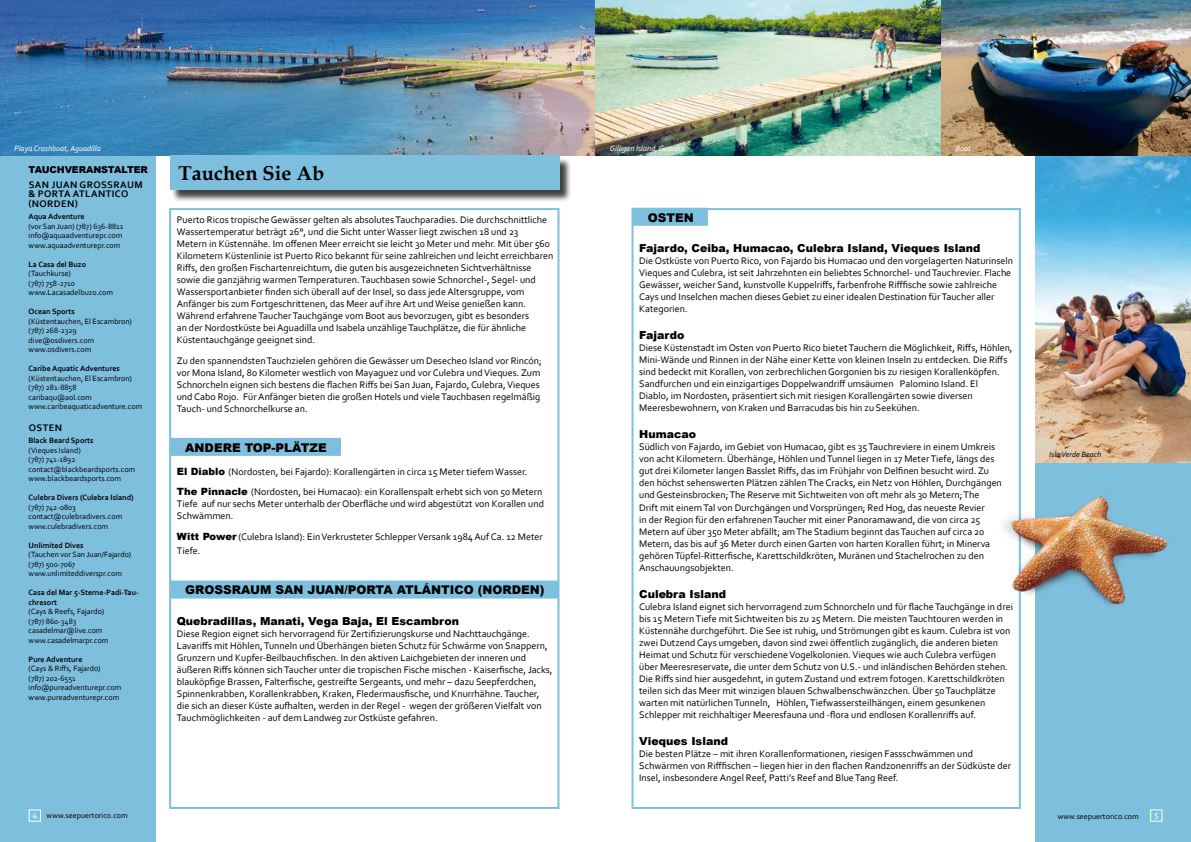
<style>
.page{position:relative;width:1191px;height:842px;background:#fff}
.page>*{position:absolute;margin:0;border:0;box-sizing:border-box;transform-origin:0 0}
.t1{font:700 20px "Book Antiqua";color:#000}
.t2{font:900 12px "Arial";color:#000}
.t3{font:900 11px "Arial";color:#000}
.t4{font:10px/12px "Corbel";color:#000}
.t5{font:700 10px/9.5px "Corbel";letter-spacing:.04em;color:#000}
.t6{font:900 9.5px "Arial";letter-spacing:-.01em;color:#000}
.t7{font:9px "Corbel";color:#fff}
.t8{font:8px/9.5px "Corbel";color:#000}
.t9{font:700 8px/9.5px "Corbel";color:#000}
.t10{font:italic 8px "Corbel";color:#fff}
.t11{font:italic 8px "Corbel";color:#000}
.s1{font-family:"Arial";font-weight:900}
.s2{font-size:9px;color:#fff}
</style>
<div class="page">
<div style="left:0;top:0;width:156px;height:842px;background:#7fbfde"></div>
<div style="left:1035px;top:0;width:156px;height:842px;background:#7fbfde"></div>
<img style="left:0;top:0;width:595px;height:156px">
<img style="left:1035px;top:156px;width:156px;height:306px">
<div style="left:29px;top:809px;width:12px;height:13px;border:1px solid #fff"></div>
<div style="left:1150px;top:809px;width:12px;height:13px;border:1px solid #fff"></div>
<div style="left:171px;top:157px;width:401px;height:45px;background:#000;opacity:.75"></div>
<div style="left:170px;top:156px;width:389px;height:34px;background:#7fbfde"></div>
<div style="left:170px;top:438px;width:171px;height:18px;background:#7fbfde"></div>
<div style="left:170px;top:580px;width:389px;height:18px;background:#7fbfde"></div>
<div style="left:169px;top:208px;width:390px;height:601px;border:2px solid #7fbfde"></div>
<div style="left:632px;top:208px;width:76px;height:18px;background:#7fbfde"></div>
<div style="left:631px;top:208px;width:389px;height:601px;border:2px solid #7fbfde"></div>
<img style="left:595px;top:0;width:346px;height:156px">
<img style="left:941px;top:0;width:250px;height:156px">
<img style="left:1004px;top:472px;width:163px;height:148px">
<p class="t10" style="left:14px;top:143px;width:88px">Playa Crashboat, Aguadilla</p>
<p class="t10" style="left:609px;top:143px;width:77px">Gilligan Island, Guanica</p>
<p class="t10" style="left:955px;top:143px;width:17px">Boot</p>
<p class="t6" style="left:29px;top:162px;width:121px">TAUCHVERANSTALTER</p>
<p class="t5" style="left:29px;top:179px;width:116px">SAN JUAN GROSSRAUM &amp; PORTA ATLANTICO (NORDEN)</p>
<p class="t9" style="left:29px;top:212px;width:57px">Aqua Adventure</p>
<p class="t8" style="left:29px;top:221px;width:96px;text-align:justify">(vor San Juan) (787) 636-8811 info@aquaadventurepr.com www.aquaadventurepr.com</p>
<p class="t9" style="left:29px;top:259px;width:59px">La Casa del Buzo</p>
<p class="t8" style="left:29px;top:269px;width:86px">(Tauchkurse)<br>(787) 758-2710 www.Lacasadelbuzo.com</p>
<p class="t9" style="left:29px;top:307px;width:48px">Ocean Sports</p>
<p class="t8" style="left:29px;top:316px;width:105px">(Küstentauchen, El Escambron) (787) 268-2329 dive@osdivers.com www.osdivers.com</p>
<p class="t9" style="left:29px;top:363px;width:93px">Caribe Aquatic Adventures</p>
<p class="t8" style="left:29px;top:373px;width:115px">(Küstentauchen, El Escambron) (787) 281-8858<br>caribaqu@aol.com www.caribeaquaticadventure.com</p>
<p class="t5" style="left:29px;top:423px;width:35px">OSTEN</p>
<p class="t9" style="left:29px;top:436px;width:67px">Black Beard Sports</p>
<p class="t8" style="left:29px;top:445px;width:108px">(Vieques Island)<br>(787) 741-1892 contact@blackbeardsports.com www.blackbeardsports.com</p>
<p class="t9" style="left:29px;top:493px;width:106px">Culebra Divers (Culebra Island)</p>
<p class="t8" style="left:29px;top:502px;width:95px">(787) 742-0803 contact@culebradivers.com www.culebradivers.com</p>
<p class="t9" style="left:29px;top:540px;width:57px">Unlimited Dives</p>
<p class="t8" style="left:29px;top:550px;width:104px">(Tauchen vor San Juan/Fajardo) (787) 500-7067 www.unlimiteddiverspr.com</p>
<p class="t9" style="left:29px;top:588px;width:112px">Casa del Mar 5-Sterne-Padi-Tau&shy;chresort</p>
<p class="t8" style="left:29px;top:607px;width:81px">(Cays &amp; Reefs, Fajardo) (787) 860-3483 casadelmar@live.com www.casadelmarpr.com</p>
<p class="t9" style="left:29px;top:654px;width:55px">Pure Adventure</p>
<p class="t8" style="left:29px;top:664px;width:94px">(Cays &amp; Riffs, Fajardo)<br>(787) 202-6551 info@pureadventurepr.com www.pureadventurepr.com</p>
<h1 class="t1" style="left:179px;top:160px;width:147px">Tauchen Sie Ab</h1>
<p class="t4" style="left:177px;top:214px;width:378px">Puerto Ricos tropische Gewässer gelten als absolutes Tauchparadies. Die durchschnittliche Wassertemperatur beträgt 26°, und die Sicht unter Wasser liegt zwischen 18 und 23<br>Metern in Küstennähe. Im offenen Meer erreicht sie leicht 30 Meter und mehr. Mit über 560<br>Kilometern Küstenlinie ist Puerto Rico bekannt für seine zahlreichen und leicht erreichbaren Riffs, den großen Fischartenreichtum, die guten bis ausgezeichneten Sichtverhältnisse sowie die ganzjährig warmen Temperaturen. Tauchbasen sowie Schnorchel-, Segel- und Wassersportanbieter finden sich überall auf der Insel, so dass jede Altersgruppe, vom Anfänger bis zum Fortgeschrittenen, das Meer auf ihre Art und Weise genießen kann.<br>Während erfahrene Taucher Tauchgänge vom Boot aus bevorzugen, gibt es besonders<br>an der Nordostküste bei Aguadilla und Isabela unzählige Tauchplätze, die für ähnliche Küstentauchgänge geeignet sind.</p>
<p class="t4" style="left:177px;top:354px;width:366px">Zu den spannendsten Tauchzielen gehören die Gewässer um Desecheo Island vor Rincón; vor Mona Island, 80 Kilometer westlich von Mayaguez und vor Culebra und Vieques. Zum Schnorcheln eignen sich bestens die flachen Riffs bei San Juan, Fajardo, Culebra, Vieques und Cabo Rojo. Für Anfänger bieten die großen Hotels und viele Tauchbasen regelmäßig Tauch- und Schnorchelkurse an.</p>
<p class="t2" style="left:185px;top:439px;width:143px">ANDERE TOP-PLÄTZE</p>
<p class="t4" style="left:177px;top:461px;width:367px;line-height:20.5px"><span class="s1">El Diablo</span> (Nordosten, bei Fajardo): Korallengärten in circa 15 Meter tiefem Wasser.<br><span class="s1">The Pinnacle</span> (Nordosten, bei Humacao): ein Korallenspalt erhebt sich von 50 Metern</p>
<p class="t4" style="left:177px;top:498px;width:369px">Tiefe auf nur sechs Meter unterhalb der Oberfläche und wird abgestützt von Korallen und<br>Schwämmen.</p>
<p class="t4" style="left:177px;top:529px;width:368px;line-height:14.4px"><span class="s1">Witt Power</span> (Culebra Island): Ein Verkrusteter Schlepper Versank 1984 Auf Ca. 12 Meter<br>Tiefe.</p>
<p class="t2" style="left:185px;top:581px;width:361px">GROSSRAUM SAN JUAN/PORTA ATLÁNTICO (NORDEN)</p>
<p class="t3" style="left:177px;top:613px;width:284px">Quebradillas, Manati, Vega Baja, El Escambron</p>
<p class="t4" style="left:177px;top:627px;width:377px">Diese Region eignet sich hervorragend für Zertifizierungskurse und Nachttauchgänge.<br>Lavariffs mit Höhlen, Tunneln und Überhängen bieten Schutz für Schwärme von Snappern, Grunzern und Kupfer-Beilbauchfischen. In den aktiven Laichgebieten der inneren und äußeren Riffs können sich Taucher unter die tropischen Fische mischen - Kaiserfische, Jacks, blauköpfige Brassen, Falterfische, gestreifte Sergeants, und mehr – dazu Seepferdchen, Spinnenkrabben, Korallenkrabben, Kraken, Fledermausfische, und Knurrhähne. Taucher, die sich an dieser Küste aufhalten, werden in der Regel - wegen der größeren Vielfalt von Tauchmöglichkeiten - auf dem Landweg zur Ostküste gefahren.</p>
<p class="t2" style="left:647px;top:208px;width:47px">OSTEN</p>
<p class="t3" style="left:639px;top:240px;width:343px">Fajardo, Ceiba, Humacao, Culebra Island, Vieques Island</p>
<p class="t4" style="left:639px;top:254px;width:375px">Die Ostküste von Puerto Rico, von Fajardo bis Humacao und den vorgelagerten Naturinseln Vieques and Culebra, ist seit Jahrzehnten ein beliebtes Schnorchel- und Tauchrevier. Flache Gewässer, weicher Sand, kunstvolle Kuppelriffs, farbenfrohe Rifffische sowie zahlreiche Cays und Inselchen machen dieses Gebiet zu einer idealen Destination für Taucher aller Kategorien.</p>
<p class="t3" style="left:639px;top:327px;width:47px">Fajardo</p>
<p class="t4" style="left:639px;top:341px;width:375px">Diese Küstenstadt im Osten von Puerto Rico bietet Tauchern die Möglichkeit, Riffs, Höhlen, Mini-Wände und Rinnen in der Nähe einer Kette von kleinen Inseln zu entdecken. Die Riffs sind bedeckt mit Korallen, von zerbrechlichen Gorgonien bis zu riesigen Korallenköpfen.<br>Sandfurchen und ein einzigartiges Doppelwandriff umsäumen Palomino Island. El<br>Diablo, im Nordosten, präsentiert sich mit riesigen Korallengärten sowie diversen Meeresbewohnern, von Kraken und Barracudas bis hin zu Seekühen.</p>
<p class="t3" style="left:639px;top:427px;width:58px">Humacao</p>
<p class="t4" style="left:639px;top:441px;width:364px">Südlich von Fajardo, im Gebiet von Humacao, gibt es 35 Tauchreviere in einem Umkreis von acht Kilometern. Überhänge, Höhlen und Tunnel liegen in 17 Meter Tiefe, längs des gut drei Kilometer langen Basslet Riffs, das im Frühjahr von Delfinen besucht wird. Zu den höchst sehenswerten Plätzen zählen The Cracks, ein Netz von Höhlen, Durchgängen und Gesteinsbrocken; The Reserve mit Sichtweiten von oft mehr als 30 Metern; The<br>Drift mit einem Tal von Durchgängen und Vorsprüngen; Red Hog, das neueste Revier<br>in der Region für den erfahrenen Taucher mit einer Panoramawand, die von circa 25<br>Metern auf über 350 Meter abfällt; am The Stadium beginnt das Tauchen auf circa 20<br>Metern, das bis auf 36 Meter durch einen Garten von harten Korallen führt; in Minerva gehören Tüpfel-Ritterfische, Karettschildkröten, Muränen und Stachelrochen zu den Anschauungsobjekten.</p>
<p class="t3" style="left:639px;top:586px;width:88px">Culebra Island</p>
<p class="t4" style="left:639px;top:600px;width:375px">Culebra Island eignet sich hervorragend zum Schnorcheln und für flache Tauchgänge in drei bis 15 Metern Tiefe mit Sichtweiten bis zu 25 Metern. Die meisten Tauchtouren werden in Küstennähe durchgeführt. Die See ist ruhig, und Strömungen gibt es kaum. Culebra ist von zwei Dutzend Cays umgeben, davon sind zwei öffentlich zugänglich, die anderen bieten Heimat und Schutz für verschiedene Vogelkolonien. Vieques wie auch Culebra verfügen über Meeresreservate, die unter dem Schutz von U.S.- und inländischen Behörden stehen.<br>Die Riffs sind hier ausgedehnt, in gutem Zustand und extrem fotogen. Karettschildkröten teilen sich das Meer mit winzigen blauen Schwalbenschwänzchen. Über 50 Tauchplätze warten mit natürlichen Tunneln, Höhlen, Tiefwassersteilhängen, einem gesunkenen Schlepper mit reichhaltiger Meeresfauna und -flora und endlosen Korallenriffs auf.</p>
<p class="t3" style="left:639px;top:733px;width:90px">Vieques Island</p>
<p class="t4" style="left:639px;top:748px;width:373px">Die besten Plätze – mit ihren Korallenformationen, riesigen Fassschwämmen und<br>Schwärmen von Rifffischen – liegen hier in den flachen Randzonenriffs an der Südküste der<br>Insel, insbesondere Angel Reef, Patti’s Reef and Blue Tang Reef.</p>
<p class="t11" style="left:1049px;top:449px;width:54px">Isla Verde Beach</p>
<p class="t8" style="left:32px;top:811px;width:97px"><span class="s2">4</span> www.seepuertorico.com</p>
<p class="t8" style="left:1057px;top:811px;width:83px">www.seepuertorico.com</p>
<p class="t7" style="left:1154px;top:810px;width:6px">5</p>
</div>
